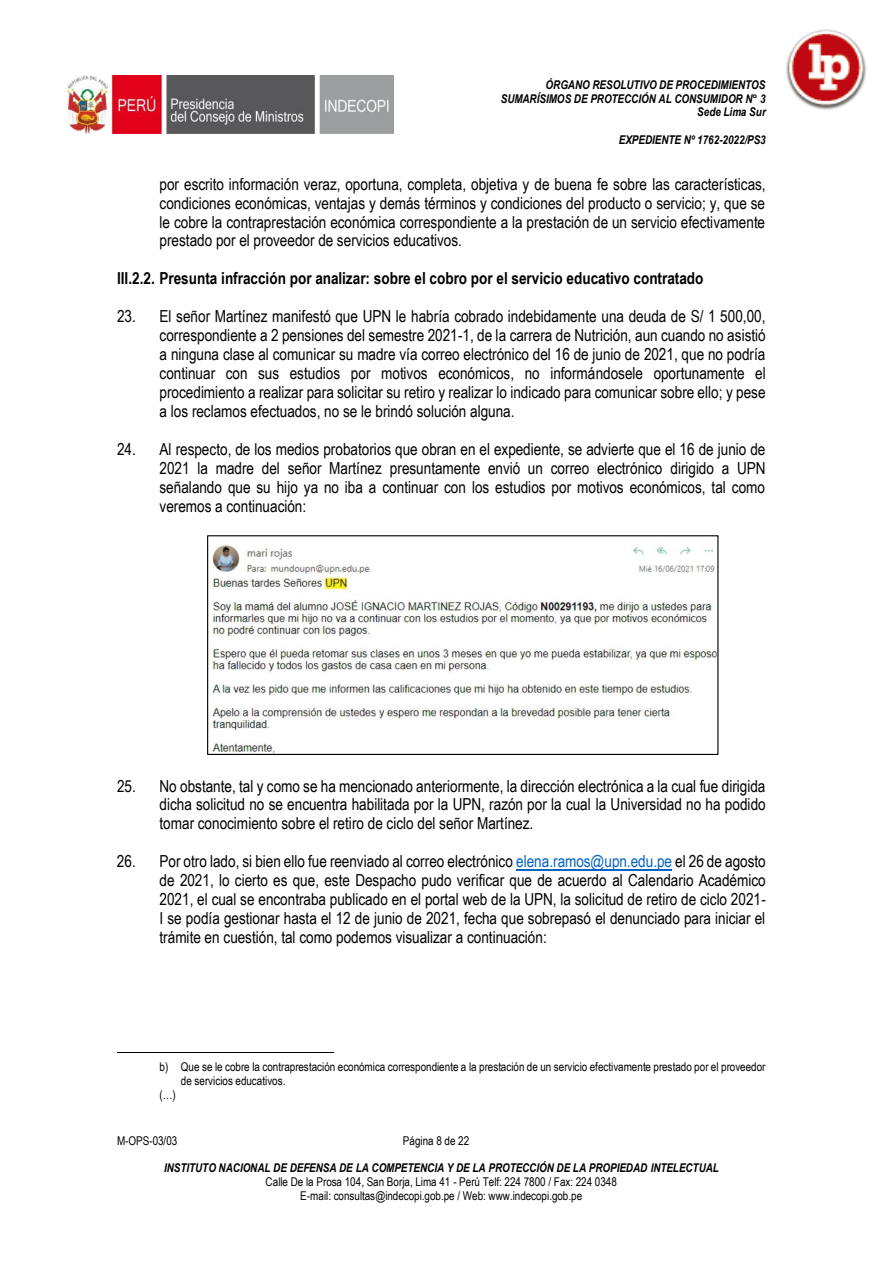
<style>
.page{position:relative;width:893px;height:1264px;background:#fff}
.page>*{position:absolute;margin:0;border:0;box-sizing:border-box;transform-origin:0 0}
.t1{font:16.5px/18.9px "Arial Narrow";color:#000;text-align:justify}
.t2{font:700 16.5px "Arial Narrow";color:#000}
.t3{font:12px/13.8px "Arial Narrow";color:#000;text-align:center}
.t4{font:italic 700 12px/13.8px "Arial Narrow";color:#000;text-align:right}
.s1{color:#0563c1}
</style>
<div class="page">
<img style="left:67px;top:75px;width:327px;height:59px">
<hr style="left:516px;top:868px;width:156px;height:2px;background:#0563c1">
<hr style="left:117px;top:1051px;width:216px;height:1px;background:#000">
<img style="left:210px;top:545px;width:507px;height:207px">
<div style="left:207px;top:535px;width:512px;height:219px;border:1px solid #000"></div>
<img style="left:786px;top:29px;width:81px;height:81px">
<p class="t4" style="left:501px;top:77px;width:267px">ÓRGANO RESOLUTIVO DE PROCEDIMIENTOS<br>SUMARÍSIMOS DE PROTECCIÓN AL CONSUMIDOR N° 3<br>Sede Lima Sur</p>
<p class="t4" style="left:619px;top:132px;width:148px">EXPEDIENTE Nº 1762-2022/PS3</p>
<p class="t1" style="left:160px;top:174px;width:608px">por escrito información veraz, oportuna, completa, objetiva y de buena fe sobre las características, condiciones económicas, ventajas y demás términos y condiciones del producto o servicio; y, que se le cobre la contraprestación económica correspondiente a la prestación de un servicio efectivamente prestado por el proveedor de servicios educativos.</p>
<p class="t2" style="left:117px;top:266px;width:588px">III.2.2. Presunta infracción por analizar: sobre el cobro por el servicio educativo contratado</p>
<p class="t1" style="left:160px;top:306px;width:608px;text-indent:-42px">23. El señor Martínez manifestó que UPN le habría cobrado indebidamente una deuda de S/ 1 500,00, correspondiente a 2 pensiones del semestre 2021-1, de la carrera de Nutrición, aun cuando no asistió a ninguna clase al comunicar su madre vía correo electrónico del 16 de junio de 2021, que no podría continuar con sus estudios por motivos económicos, no informándosele oportunamente el procedimiento a realizar para solicitar su retiro y realizar lo indicado para comunicar sobre ello; y pese a los reclamos efectuados, no se le brindó solución alguna.</p>
<p class="t1" style="left:159px;top:439px;width:608px;text-indent:-42px">24. Al respecto, de los medios probatorios que obran en el expediente, se advierte que el 16 de junio de 2021 la madre del señor Martínez presuntamente envió un correo electrónico dirigido a UPN señalando que su hijo ya no iba a continuar con los estudios por motivos económicos, tal como veremos a continuación:</p>
<p class="t1" style="left:159px;top:775px;width:608px;text-indent:-42px">25. No obstante, tal y como se ha mencionado anteriormente, la dirección electrónica a la cual fue dirigida dicha solicitud no se encuentra habilitada por la UPN, razón por la cual la Universidad no ha podido tomar conocimiento sobre el retiro de ciclo del señor Martínez.</p>
<p class="t1" style="left:159px;top:851px;width:608px;text-indent:-43px">26. Por otro lado, si bien ello fue reenviado al correo electrónico <span class="s1">elena.ramos@upn.edu.pe</span> el 26 de agosto de 2021, lo cierto es que, este Despacho pudo verificar que de acuerdo al Calendario Académico 2021, el cual se encontraba publicado en el portal web de la UPN, la solicitud de retiro de ciclo 2021- I se podía gestionar hasta el 12 de junio de 2021, fecha que sobrepasó el denunciado para iniciar el trámite en cuestión, tal como podemos visualizar a continuación:</p>
<p class="t3" style="left:160px;top:1059px;width:608px">b) Que se le cobre la contraprestación económica correspondiente a la prestación de un servicio efectivamente prestado por el proveedor</p>
<p class="t3" style="left:181px;top:1073px;width:106px">de servicios educativos.</p>
<p class="t3" style="left:160px;top:1086px;width:18px">(…)</p>
<p class="t3" style="left:117px;top:1132px;width:62px">M-OPS-03/03</p>
<p class="t3" style="left:403px;top:1132px;width:68px">Página 8 de 22</p>
<p class="t4" style="left:164px;top:1160px;width:556px">INSTITUTO NACIONAL DE DEFENSA DE LA COMPETENCIA Y DE LA PROTECCIÓN DE LA PROPIEDAD INTELECTUAL</p>
<p class="t3" style="left:266px;top:1173px;width:353px">Calle De la Prosa 104, San Borja, Lima 41 - Perú Telf: 224 7800 / Fax: 224 0348<br>E-mail: consultas@indecopi.gob.pe / Web: www.indecopi.gob.pe</p>
</div>
